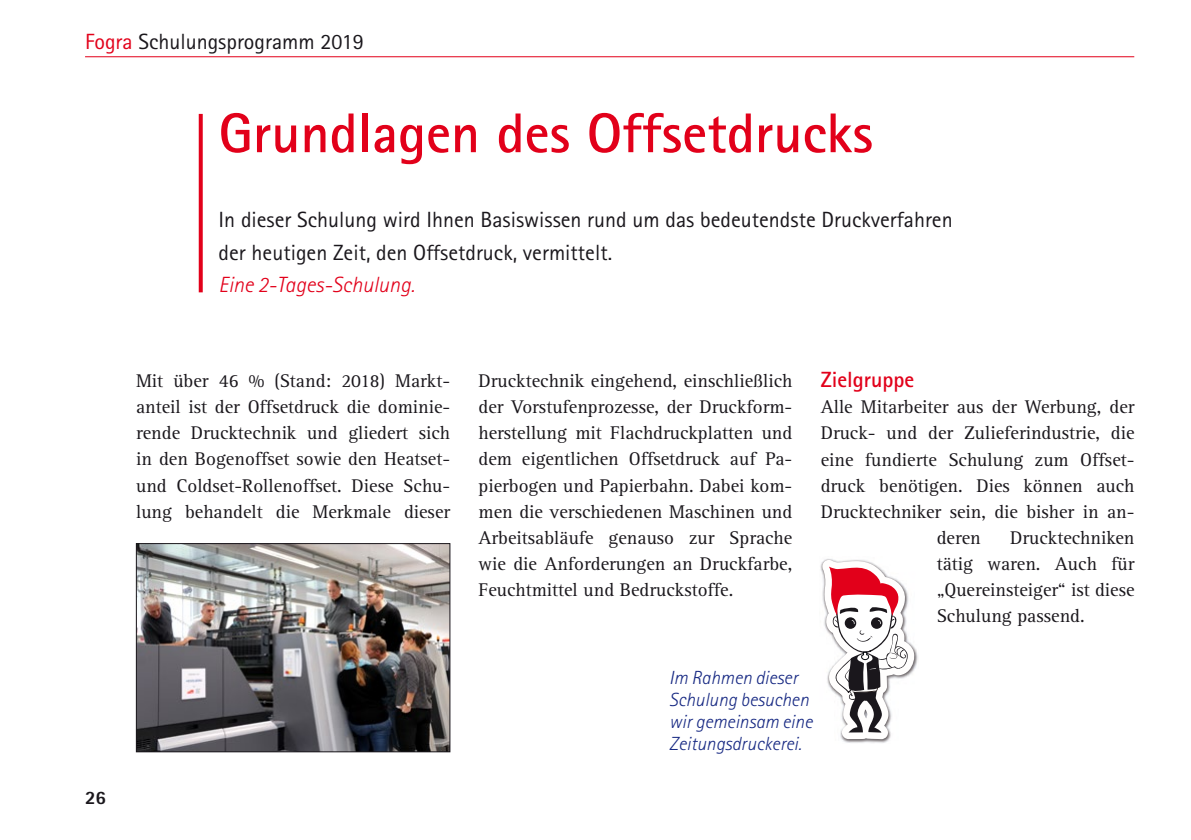
<style>
.page{position:relative;width:1191px;height:840px;background:#fff}
.page>*{position:absolute;margin:0;border:0;box-sizing:border-box;transform-origin:0 0}
.t1{font:700 56px "Rotis Sans Serif Std";color:#e2001a}
.t2{font:22px/32.4px "Rotis Sans Serif Std";color:#1a171c}
.t3{font:italic 300 22px "Rotis Sans Serif Std";color:#e2001a}
.t4{font:700 22px "Rotis Sans Serif Std";color:#e2001a}
.t5{font:19px/26px "Rotis Serif Pro";color:#1a171c;text-align:justify}
.t6{font:italic 300 19px/22px "Rotis Sans Serif Std";color:#172983}
.t7{font:800 19px "Rotis Sans Serif Std";color:#1a171c}
.s1{color:#e2001a}
</style>
<div class="page">
<hr style="left:85px;top:56px;width:1049px;height:1px;background:#e2001a">
<svg style="left:199px;top:114px;width:4px;height:178px"></svg>
<img style="left:138px;top:545px;width:310px;height:204px">
<div style="left:136px;top:543px;width:314px;height:208px;border:1px solid #1a171c"></div>
<img style="left:820px;top:565px;width:98px;height:178px">
<svg style="left:821px;top:559px;width:94px;height:179px"></svg>
<p class="t2" style="left:85px;top:25px;width:280px"><span class="s1">Fogra</span> Schulungsprogramm 2019</p>
<h1 class="t1" style="left:219px;top:98px;width:656px">Grundlagen des Offsetdrucks</h1>
<p class="t2" style="left:219px;top:203px;width:735px">In dieser Schulung wird Ihnen Basiswissen rund um das bedeutendste Druckverfahren der heutigen Zeit, den Offsetdruck, vermittelt.</p>
<p class="t3" style="left:219px;top:272px;width:198px">Eine 2-Tages-Schulung.</p>
<p class="t7" style="left:85px;top:784px;width:23px">26</p>
<p class="t5" style="left:136px;top:368px;width:315px">Mit über 46 % (Stand: 2018) Markt&shy;anteil ist der Offsetdruck die dominie&shy;rende Drucktechnik und gliedert sich in den Bogenoffset sowie den Heatset&shy;und Coldset-Rollenoffset. Diese Schu&shy;lung behandelt die Merkmale dieser</p>
<p class="t5" style="left:478px;top:368px;width:315px">Drucktechnik eingehend, einschließlich der Vorstufenprozesse, der Druckform&shy;herstellung mit Flachdruckplatten und dem eigentlichen Offsetdruck auf Pa&shy;pierbogen und Papierbahn. Dabei kom&shy;men die verschiedenen Maschinen und Arbeitsabläufe genauso zur Sprache wie die Anforderungen an Druckfarbe, Feuchtmittel und Bedruckstoffe.</p>
<p class="t4" style="left:820px;top:366px;width:95px">Zielgruppe</p>
<p class="t5" style="left:820px;top:394px;width:315px">Alle Mitarbeiter aus der Werbung, der</p>
<p class="t5" style="left:820px;top:420px;width:315px">Druck- und der Zulieferindustrie, die</p>
<p class="t5" style="left:820px;top:446px;width:315px">eine fundierte Schulung zum Offset-</p>
<p class="t5" style="left:820px;top:472px;width:315px">druck benötigen. Dies können auch</p>
<p class="t5" style="left:820px;top:498px;width:315px">Drucktechniker sein, die bisher in an-</p>
<p class="t5" style="left:936px;top:524px;width:46px">deren</p>
<p class="t5" style="left:936px;top:524px;width:199px;text-indent:73px">Drucktechniken tätig waren. Auch für „Quereinsteiger“ ist diese Schulung passend.</p>
<p class="t6" style="left:669px;top:666px;width:145px">Im Rahmen dieser<br>Schulung besuchen wir gemeinsam eine<br>Zeitungsdruckerei.</p>
</div>
